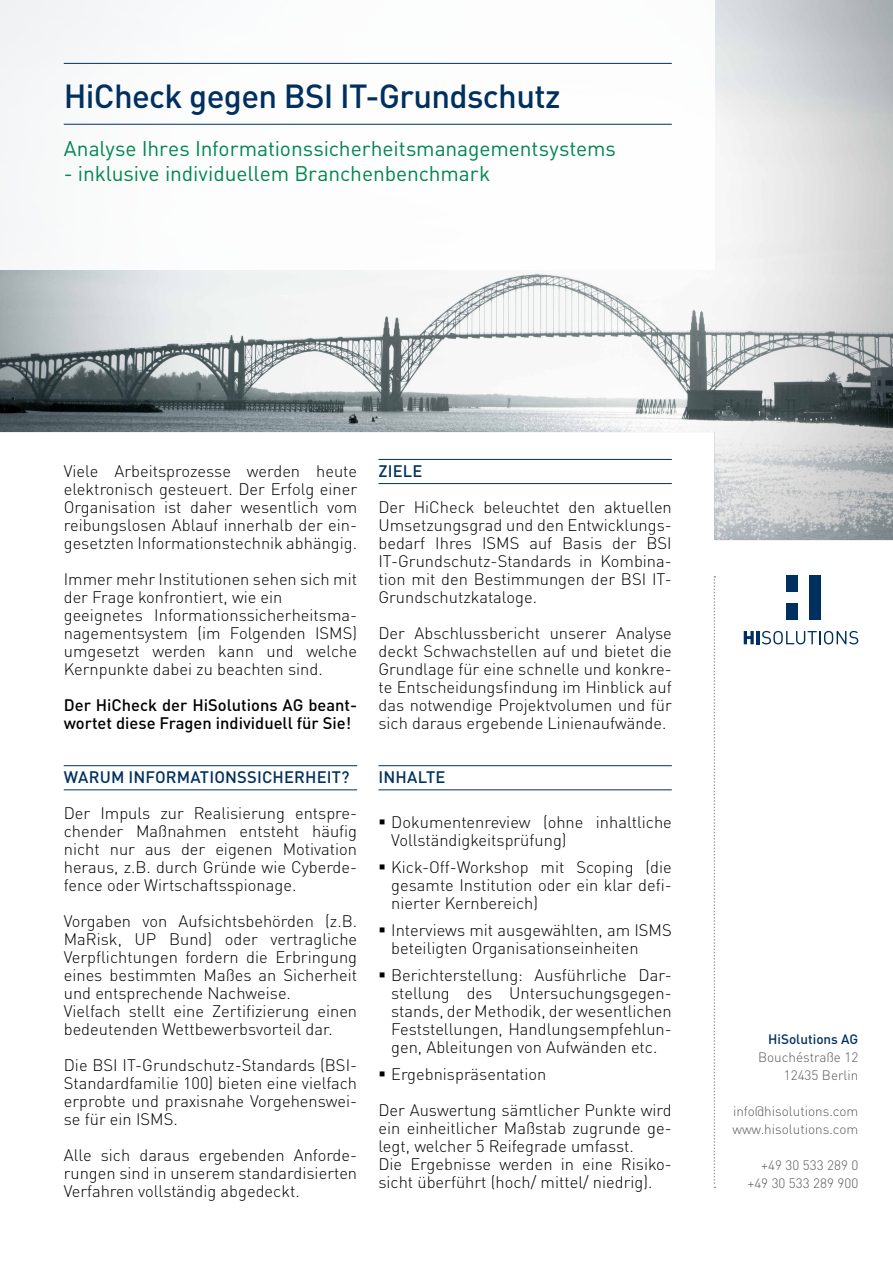
<style>
.page{position:relative;width:893px;height:1263px;background:#fff}
.page>*{position:absolute;margin:0;border:0;box-sizing:border-box;transform-origin:0 0}
.t1{font:500 33px "DINOT";letter-spacing:-.02em;color:#00305f}
.t2{font:21px "DINOT";letter-spacing:-.005em;color:#008651}
.t3{font:300 16.5px/18px "DINOT";color:#000;text-align:justify}
.t4{font:500 16.5px/18px "DINOT";color:#000}
.t5{font:500 16.5px "DINOT";letter-spacing:.01em;color:#00305f}
.t6{font:300 13.5px/18px "DINOT";color:#58595b;text-align:right}
.t7{font:500 13.5px "DINOT";color:#00305f}
</style>
<div class="page">
<img style="left:0;top:0;width:893px;height:540px">
<svg style="left:714px;top:576px;width:1px;height:612px"></svg>
<svg style="left:744px;top:631px;width:10px;height:13px"></svg>
<hr style="left:756px;top:631px;width:4px;height:13px;background:#00305f">
<svg style="left:762px;top:631px;width:96px;height:13px"></svg>
<div style="left:786px;top:603px;width:12px;height:17px;background:#00305f"></div>
<div style="left:809px;top:575px;width:12px;height:45px;background:#00305f"></div>
<div style="left:786px;top:575px;width:12px;height:16px;background:#00305f"></div>
<hr style="left:64px;top:765px;width:293px;height:1px;background:#00305f">
<hr style="left:64px;top:789px;width:293px;height:1px;background:#00305f">
<hr style="left:378px;top:459px;width:294px;height:1px;background:#00305f">
<hr style="left:378px;top:483px;width:294px;height:1px;background:#00305f">
<hr style="left:378px;top:765px;width:294px;height:1px;background:#00305f">
<hr style="left:378px;top:789px;width:294px;height:1px;background:#00305f">
<div style="left:0;top:0;width:715px;height:270px;background:#fff"></div>
<hr style="left:64px;top:124px;width:608px;height:1px;background:#00305f">
<hr style="left:64px;top:63px;width:608px;height:1px;background:#00305f">
<h1 class="t1" style="left:64px;top:75px;width:498px">HiCheck gegen BSI IT-Grundschutz</h1>
<p class="t2" style="left:64px;top:135px;width:554px">Analyse Ihres Informationssicherheitsmanagementsystems</p>
<p class="t2" style="left:64px;top:160px;width:428px">- inklusive individuellem Branchenbenchmark</p>
<p class="t3" style="left:64px;top:462px;width:295px">Viele Arbeitsprozesse werden heute elektronisch gesteuert. Der Erfolg einer Organisation ist daher wesentlich vom reibungslosen Ablauf innerhalb der ein&shy;gesetzten Informationstechnik abhängig.</p>
<p class="t3" style="left:64px;top:570px;width:295px;text-align:left">Immer mehr Institutionen sehen sich mit der Frage konfrontiert, wie ein geeignetes Informationssicherheitsma&shy;nagementsystem (im Folgenden ISMS) umgesetzt werden kann und welche Kernpunkte dabei zu beachten sind.</p>
<p class="t4" style="left:64px;top:696px;width:295px">Der HiCheck der HiSolutions AG beant&shy;wortet diese Fragen individuell für Sie!</p>
<p class="t5" style="left:64px;top:767px;width:184px">Warum Informati onssich</p>
<p class="t5" style="left:284px;top:767px;width:67px">erh eit?</p>
<p class="t3" style="left:64px;top:804px;width:295px">Der Impuls zur Realisierung entspre&shy;chender Maßnahmen entsteht häufig nicht nur aus der eigenen Motivation heraus, z.B. durch Gründe wie Cyberde&shy;fence oder Wirtschaftsspionage.</p>
<p class="t3" style="left:64px;top:912px;width:295px;text-align:left">Vorgaben von Aufsichtsbehörden (z.B.<br>MaRisk, UP Bund) oder vertragliche Verpflichtungen fordern die Erbringung eines bestimmten Maßes an Sicherheit und entsprechende Nachweise.<br>Vielfach stellt eine Zertifizierung einen bedeutenden Wettbewerbsvorteil dar.</p>
<p class="t3" style="left:64px;top:1056px;width:295px">Die BSI IT-Grundschutz-Standards (BSI-Standardfamilie 100) bieten eine vielfach erprobte und praxisnahe Vorgehenswei&shy;se für ein ISMS.</p>
<p class="t3" style="left:64px;top:1146px;width:295px">Alle sich daraus ergebenden Anforde&shy;rungen sind in unserem standardisierten Verfahren vollständig abgedeckt.</p>
<p class="t5" style="left:379px;top:460px;width:45px">Zi ele</p>
<p class="t3" style="left:378px;top:498px;width:295px">Der HiCheck beleuchtet den aktuellen Umsetzungsgrad und den Entwicklungs&shy;bedarf Ihres ISMS auf Basis der BSI IT-Grundschutz-Standards in Kombina&shy;tion mit den Bestimmungen der BSI IT-Grundschutzkataloge.</p>
<p class="t3" style="left:378px;top:624px;width:295px">Der Abschlussbericht unserer Analyse deckt Schwachstellen auf und bietet die Grundlage für eine schnelle und konkre&shy;te Entscheidungsfindung im Hinblick auf das notwendige Projektvolumen und für sich daraus ergebende Linienaufwände.</p>
<p class="t5" style="left:379px;top:767px;width:68px">Inhalte</p>
<p class="t3" style="left:391px;top:813px;width:282px">Dokumentenreview (ohne inhaltliche<br>Vollständigkeitsprüfung)</p>
<p class="t3" style="left:391px;top:858px;width:282px">Kick-Off-Workshop mit Scoping (die gesamte Institution oder ein klar defi&shy;nierter Kernbereich)</p>
<p class="t3" style="left:391px;top:921px;width:282px">Interviews mit ausgewählten, am ISMS beteiligten Organisationseinheiten</p>
<p class="t3" style="left:391px;top:966px;width:282px">Berichterstellung: Ausführliche Dar&shy;stellung des Untersuchungsgegen&shy;stands, der Methodik, der wesentlichen Feststellungen, Handlungsempfehlun&shy;gen, Ableitungen von Aufwänden etc.</p>
<p class="t3" style="left:378px;top:1056px;width:295px;line-height:36px;text-indent:13px">Ergebnispräsentation<br>Der Auswertung sämtlicher Punkte wird</p>
<p class="t3" style="left:378px;top:1119px;width:295px;text-align:left">ein einheitlicher Maßstab zugrunde ge&shy;legt, welcher 5 Reifegrade umfasst.<br>Die Ergebnisse werden in eine Risiko&shy;sicht überführt (hoch/ mittel/ niedrig).</p>
<p class="t7" style="left:768px;top:1031px;width:92px">HiSolutions AG</p>
<p class="t6" style="left:758px;top:1048px;width:102px">Bouchéstraße 12<br>12435 Berlin</p>
<p class="t6" style="left:732px;top:1102px;width:127px;text-align:left">info@hisolutions.com www.hisolutions.com</p>
<p class="t6" style="left:747px;top:1156px;width:112px">+49 30 533 289 0 +49 30 533 289 900</p>
</div>
